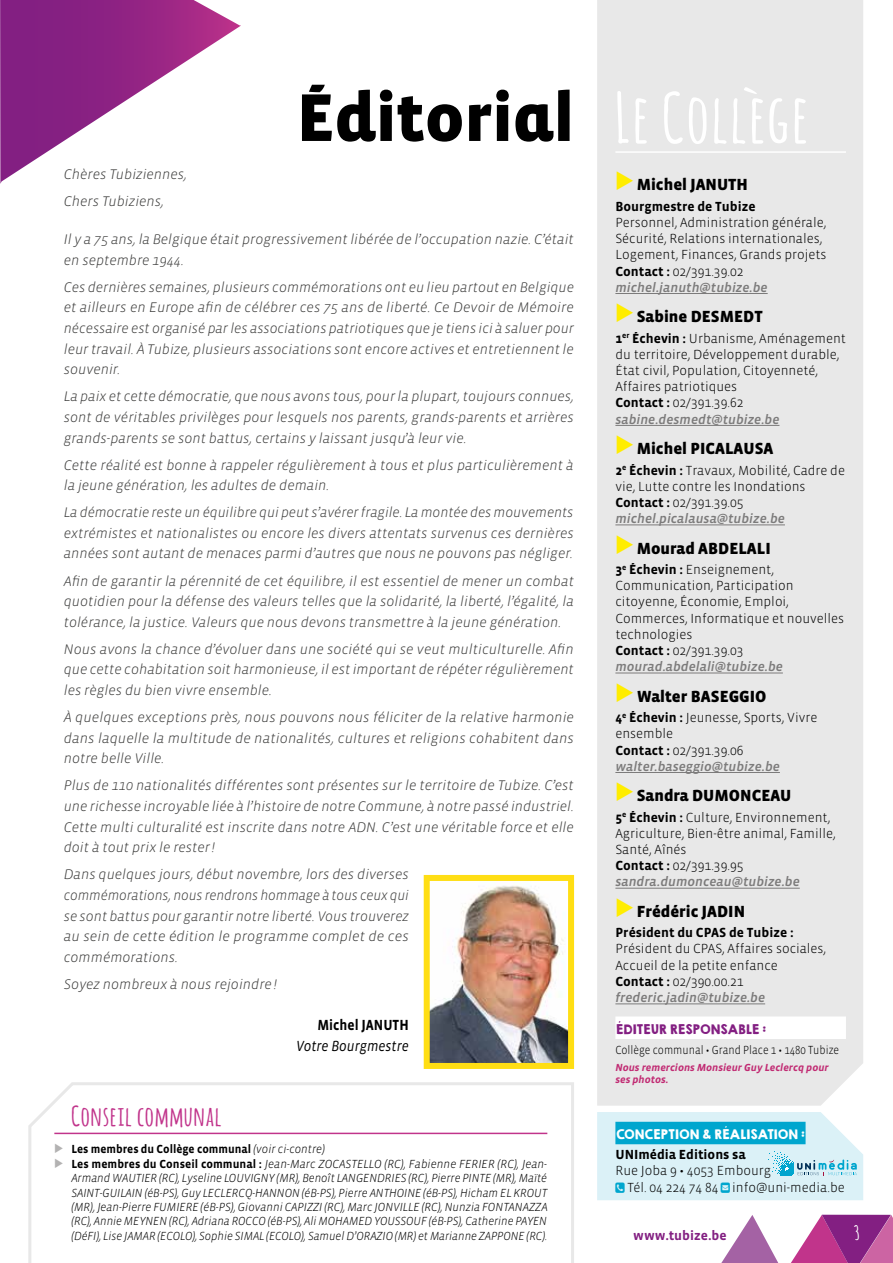
<style>
.page{position:relative;width:893px;height:1263px;background:#fff}
.page>*{position:absolute;margin:0;border:0;box-sizing:border-box;transform-origin:0 0}
.t1{font:900 69px "Vista Sans Alt";color:#000}
.t2{font:700 67.5px "Amatic";letter-spacing:.05em;color:#fff}
.t3{font:700 27px "Amatic";letter-spacing:.045em;color:#c1348b}
.t4{font:700 19.5px "Amatic";color:#fff}
.t5{font:900 16.5px "Vista Sans";color:#000}
.t6{font:italic 15px "Vista Sans";color:#000;scale:.9 1}
.t7{font:700 15px "Vista Sans";color:#000;scale:.9 1}
.t8{font:italic 300 14.25px/20.7px "Vista Sans";color:#3c3c3b;text-align:justify}
.t9{font:300 13.5px/16.2px "Vista Sans";color:#000}
.t10{font:italic 13.5px "Vista Sans Med";color:#7c7b7b}
.t11{font:700 13.5px "Vista Sans";color:#000}
.t12{font:700 13.5px "Vista Sans";color:#831f82}
.t13{font:italic 300 12px/14.4px "Vista Sans";letter-spacing:-.005em;color:#000;text-align:justify;scale:.96 1}
.t14{font:700 12px "Vista Sans";color:#000;scale:.95 1}
.t15{font:300 12px "Vista Sans";color:#000;scale:.9 1}
.t16{font:12px "KGHAPPY Solid";letter-spacing:-.05em;color:#fff}
.t17{font:12px "KGHAPPY Solid";letter-spacing:-.05em;color:#831f82}
.t18{font:italic 700 10.5px/12.6px "Vista Sans";color:#c12b73}
.s1{color:#b3b2b2}
.s2{font-weight:300;font-style:italic}
.s3{font-weight:700;font-style:normal}
.s4{color:#ffed00}
.s5{font-weight:700}
</style>
<div class="page">
<svg style="left:28px;top:1082px;width:546px;height:181px"></svg>
<div style="left:597px;top:0;width:266px;height:1106px;background:#e8e8e8"></div>
<hr style="left:54px;top:1133px;width:493px;height:1px;background:#c1348b">
<img style="left:431px;top:885px;width:136px;height:177px">
<div style="left:424px;top:875px;width:150px;height:194px;border:6px solid #ffde14"></div>
<hr style="left:615px;top:151px;width:231px;height:2px;background:#fff">
<hr style="left:615px;top:293px;width:153px;height:1px;background:#7c7b7b">
<hr style="left:615px;top:425px;width:164px;height:1px;background:#7c7b7b">
<hr style="left:615px;top:525px;width:170px;height:1px;background:#7c7b7b">
<hr style="left:615px;top:673px;width:168px;height:1px;background:#7c7b7b">
<hr style="left:615px;top:772px;width:165px;height:1px;background:#7c7b7b">
<hr style="left:615px;top:888px;width:185px;height:1px;background:#7c7b7b">
<hr style="left:615px;top:1004px;width:150px;height:1px;background:#7c7b7b">
<div style="left:615px;top:1016px;width:231px;height:23px;background:#fff"></div>
<svg style="left:0;top:0;width:241px;height:184px"></svg>
<svg style="left:721px;top:1215px;width:57px;height:48px"></svg>
<svg style="left:791px;top:1215px;width:102px;height:48px;background:#b3539d"></svg>
<svg style="left:597px;top:1112px;width:266px;height:88px;background:#b0e1ee"></svg>
<h1 class="t1" style="left:297px;top:82px;width:279px">Éditorial</h1>
<p class="t8" style="left:64px;top:161px;width:125px;line-height:27px">Chères Tubiziennes,<br>Chers Tubiziens,</p>
<p class="t8" style="left:64px;top:229px;width:512px">Il y a 75 ans, la Belgique était progressivement libérée de l’occupation nazie. C’était en septembre 1944.</p>
<p class="t8" style="left:64px;top:277px;width:512px">Ces dernières semaines, plusieurs commémorations ont eu lieu partout en Belgique et ailleurs en Europe afin de célébrer ces 75 ans de liberté. Ce Devoir de Mémoire nécessaire est organisé par les associations patriotiques que je tiens ici à saluer pour leur travail. À Tubize, plusieurs associations sont encore actives et entretiennent le souvenir.</p>
<p class="t8" style="left:64px;top:386px;width:512px">La paix et cette démocratie, que nous avons tous, pour la plupart, toujours connues, sont de véritables privilèges pour lesquels nos parents, grands-parents et arrières grands-parents se sont battus, certains y laissant jusqu’à leur vie.</p>
<p class="t8" style="left:64px;top:455px;width:511px">Cette réalité est bonne à rappeler régulièrement à tous et plus particulièrement à la jeune génération, les adultes de demain.</p>
<p class="t8" style="left:64px;top:502px;width:512px">La démocratie reste un équilibre qui peut s’avérer fragile. La montée des mouvements extrémistes et nationalistes ou encore les divers attentats survenus ces dernières années sont autant de menaces parmi d’autres que nous ne pouvons pas négliger.</p>
<p class="t8" style="left:64px;top:571px;width:512px">Afin de garantir la pérennité de cet équilibre, il est essentiel de mener un combat quotidien pour la défense des valeurs telles que la solidarité, la liberté, l’égalité, la tolérance, la justice. Valeurs que nous devons transmettre à la jeune génération.</p>
<p class="t8" style="left:64px;top:639px;width:512px">Nous avons la chance d’évoluer dans une société qui se veut multiculturelle. Afin que cette cohabitation soit harmonieuse, il est important de répéter régulièrement les règles du bien vivre ensemble.</p>
<p class="t8" style="left:64px;top:707px;width:512px">À quelques exceptions près, nous pouvons nous féliciter de la relative harmonie dans laquelle la multitude de nationalités, cultures et religions cohabitent dans notre belle Ville.</p>
<p class="t8" style="left:64px;top:776px;width:512px">Plus de 110 nationalités différentes sont présentes sur le territoire de Tubize. C’est une richesse incroyable liée à l’histoire de notre Commune, à notre passé industriel.<br>Cette multi culturalité est inscrite dans notre ADN. C’est une véritable force et elle doit à tout prix le rester!</p>
<p class="t8" style="left:64px;top:864px;width:347px">Dans quelques jours, début novembre, lors des diverses commémorations, nous rendrons hommage à tous ceux qui se sont battus pour garantir notre liberté. Vous trouverez au sein de cette édition le programme complet de ces commémorations.</p>
<p class="t8" style="left:64px;top:974px;width:215px">Soyez nombreux à nous rejoindre!</p>
<p class="t7" style="left:317px;top:1017px;width:103px">Michel JANUTH</p>
<p class="t6" style="left:296px;top:1038px;width:127px">Votre Bourgmestre</p>
<h3 class="t3" style="left:71px;top:1097px;width:152px">Conseil communal</h3>
<p class="t14" style="left:54px;top:1143px;width:286px"><span class="s1">•</span> Les membres du Collège communal <span class="s2">(voir ci-contre)</span></p>
<p class="t13" style="left:71px;top:1157px;width:498px;text-indent:-17px"><span class="s1">•</span> <span class="s3">Les membres du Conseil communal :</span> Jean-Marc ZOCASTELLO (RC), Fabienne FERIER (RC), Jean-Armand WAUTIER (RC), Lyseline LOUVIGNY (MR), Benoît LANGENDRIES (RC), Pierre PINTE (MR), Maïté SAINT-GUILAIN (éB-PS), Guy LECLERCQ-HANNON (éB-PS), Pierre ANTHOINE (éB-PS), Hicham EL KROUT (MR), Jean-Pierre FUMIERE (éB-PS), Giovanni CAPIZZI (RC), Marc JONVILLE (RC), Nunzia FONTANAZZA (RC), Annie MEYNEN (RC), Adriana ROCCO (éB-PS), Ali MOHAMED YOUSSOUF (éB-PS), Catherine PAYEN (DéFI), Lise JAMAR (ECOLO), Sophie SIMAL (ECOLO), Samuel D’ORAZIO (MR) et Marianne ZAPPONE (RC).</p>
<h2 class="t2" style="left:615px;top:70px;width:193px">Le Collège</h2>
<p class="t5" style="left:615px;top:176px;width:134px"><span class="s4">•</span>Michel JANUTH</p>
<p class="t11" style="left:615px;top:199px;width:142px">Bourgmestre de Tubize</p>
<p class="t9" style="left:615px;top:215px;width:213px">Personnel, Administration générale, Sécurité, Relations internationales, Logement, Finances, Grands projets <span class="s5">Contact :</span> 02/391.39.02</p>
<p class="t10" style="left:615px;top:280px;width:154px">michel.januth@tubize.be</p>
<p class="t5" style="left:615px;top:308px;width:149px"><span class="s4">•</span>Sabine DESMEDT</p>
<p class="t9" style="left:615px;top:330px;width:232px"><span class="s5">1</span><sup>er</sup> <span class="s5">Échevin :</span> Urbanisme, Aménagement du territoire, Développement durable,<br>État civil, Population, Citoyenneté,<br>Affaires patriotiques<br><span class="s5">Contact :</span> 02/391.39.62</p>
<p class="t10" style="left:615px;top:412px;width:166px">sabine.desmedt@tubize.be</p>
<p class="t5" style="left:615px;top:440px;width:160px"><span class="s4">•</span>Michel PICALAUSA</p>
<p class="t9" style="left:615px;top:462px;width:231px"><span class="s5">2</span><sup>e</sup> <span class="s5">Échevin :</span> Travaux, Mobilité, Cadre de vie, Lutte contre les Inondations<br><span class="s5">Contact :</span> 02/391.39.05</p>
<p class="t10" style="left:615px;top:512px;width:171px">michel.picalausa@tubize.be</p>
<p class="t5" style="left:615px;top:539px;width:157px"><span class="s4">•</span>Mourad ABDELALI</p>
<p class="t9" style="left:615px;top:562px;width:230px"><span class="s5">3</span><sup>e</sup> <span class="s5">Échevin :</span> Enseignement,<br>Communication, Participation citoyenne, Économie, Emploi,<br>Commerces, Informatique et nouvelles technologies<br><span class="s5">Contact :</span> 02/391.39.03</p>
<p class="t10" style="left:615px;top:660px;width:169px">mourad.abdelali@tubize.be</p>
<p class="t5" style="left:615px;top:688px;width:153px"><span class="s4">•</span>Walter BASEGGIO</p>
<p class="t9" style="left:615px;top:710px;width:203px"><span class="s5">4</span><sup>e</sup> <span class="s5">Échevin :</span> Jeunesse, Sports, Vivre ensemble<br><span class="s5">Contact :</span> 02/391.39.06</p>
<p class="t10" style="left:615px;top:759px;width:166px">walter.baseggio@tubize.be</p>
<p class="t5" style="left:615px;top:787px;width:178px"><span class="s4">•</span>Sandra DUMONCEAU</p>
<p class="t9" style="left:615px;top:809px;width:222px"><span class="s5">5</span><sup>e</sup> <span class="s5">Échevin :</span> Culture, Environnement,<br>Agriculture, Bien-être animal, Famille,<br>Santé, Aînés<br><span class="s5">Contact :</span> 02/391.39.95</p>
<p class="t10" style="left:615px;top:875px;width:186px">sandra.dumonceau@tubize.be</p>
<p class="t5" style="left:615px;top:903px;width:131px"><span class="s4">•</span>Frédéric JADIN</p>
<p class="t11" style="left:615px;top:926px;width:180px">Président du CPAS de Tubize :</p>
<p class="t9" style="left:615px;top:941px;width:212px">Président du CPAS, Affaires sociales,<br>Accueil de la petite enfance<br><span class="s5">Contact :</span> 02/390.00.21</p>
<p class="t10" style="left:615px;top:991px;width:151px">frederic.jadin@tubize.be</p>
<p class="t17" style="left:615px;top:1019px;width:152px">ÉDITEUR RESPONSABLE :</p>
<p class="t15" style="left:615px;top:1044px;width:250px">Collège communal • Grand Place 1 • 1480 Tubize</p>
<p class="t18" style="left:615px;top:1061px;width:215px">Nous remercions Monsieur Guy Leclercq pour ses photos.</p>
<p class="t16" style="left:615px;top:1125px;width:191px">CONCEPTION &amp; RÉALISATION :</p>
<p class="t11" style="left:615px;top:1148px;width:132px">UNImédia Editions sa</p>
<p class="t9" style="left:627px;top:1163px;width:219px;text-indent:-12px">Rue Joba 9 • 4053 Embourg<br>Tél. 04 224 74 84 info@uni-media.be</p>
<p class="t12" style="left:633px;top:1228px;width:95px">www.tubize.be</p>
<h3 class="t4" style="left:854px;top:1219px;width:6px">3</h3>
</div>
